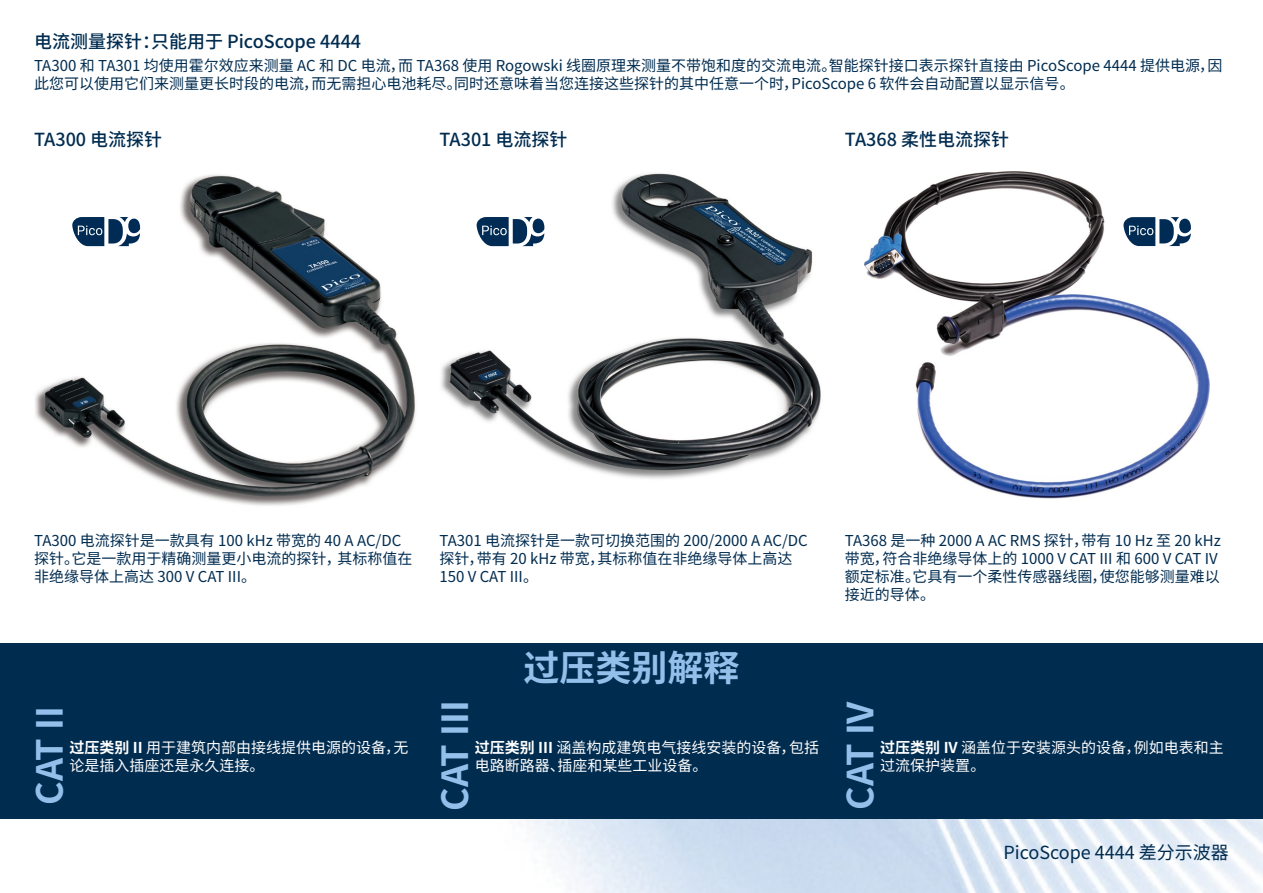
<style>
.page{position:relative;width:1263px;height:893px;background:#fff}
.page>*{position:absolute;margin:0;border:0;box-sizing:border-box;transform-origin:0 0}
.t1{font:700 36px "Noto Sans CJ Ksc";color:#92c0ea}
.t2{font:500 18px "Noto Sans CJ Ksc";color:#002c50}
.t3{font:18px "Noto Sans CJ Ksc";color:#002c50}
.t4{font:15px/18px "Noto Sans CJ Ksc";color:#002c50}
.t5{font:15px/18px "Noto Sans CJ Ksc";color:#fff}
.s1{font-weight:700}
</style>
<div class="page">
<img style="left:528px;top:819px;width:735px;height:74px">
<div style="left:0;top:643px;width:1263px;height:176px;background:#002c50"></div>
<img style="left:441px;top:173px;width:380px;height:306px">
<svg style="left:477px;top:217px;width:67px;height:29px"></svg>
<img style="left:35px;top:174px;width:381px;height:332px">
<svg style="left:72px;top:217px;width:68px;height:29px"></svg>
<img style="left:864px;top:171px;width:345px;height:328px">
<svg style="left:1123px;top:217px;width:68px;height:29px"></svg>
<p class="t2" style="left:34px;top:32px;width:329px">电流测量探针：只能用于 PicoScope 4444</p>
<p class="t4" style="left:34px;top:56px;width:1190px">TA300 和 TA301 均使用霍尔效应来测量 AC 和 DC 电流，而 TA368 使用 Rogowski 线圈原理来测量不带饱和度的交流电流。智能探针接口表示探针直接由 PicoScope 4444 提供电源，因此您可以使用它们来测量更长时段的电流，而无需担心电池耗尽。同时还意味着当您连接这些探针的其中任意一个时，PicoScope 6 软件会自动配置以显示信号。</p>
<p class="t2" style="left:845px;top:129px;width:166px">TA368 柔性电流探针</p>
<p class="t2" style="left:34px;top:129px;width:130px">TA300 电流探针</p>
<p class="t2" style="left:439px;top:129px;width:130px">TA301 电流探针</p>
<p class="t4" style="left:34px;top:532px;width:380px">TA300 电流探针是一款具有 100 kHz 带宽的 40 A AC/DC探针。它是一款用于精确测量更小电流的探针，其标称值在非绝缘导体上高达 300 V CAT III。</p>
<p class="t4" style="left:439px;top:532px;width:370px">TA301 电流探针是一款可切换范围的 200/2000 A AC/DC探针，带有 20 kHz 带宽，其标称值在非绝缘导体上高达<br>150 V CAT III。</p>
<p class="t4" style="left:845px;top:532px;width:378px">TA368 是一种 2000 A AC RMS 探针，带有 10 Hz 至 20 kHz带宽，符合非绝缘导体上的 1000 V CAT III 和 600 V CAT IV额定标准。它具有一个柔性传感器线圈，使您能够测量难以接近的导体。</p>
<h1 class="t1" style="left:523px;top:647px;width:217px">过压类别解释</h1>
<h1 class="t1" style="left:29px;top:805px;width:100px;rotate:-90deg">CAT II</h1>
<h1 class="t1" style="left:435px;top:811px;width:112px;rotate:-90deg">CAT III</h1>
<h1 class="t1" style="left:840px;top:810px;width:111px;rotate:-90deg">CAT IV</h1>
<p class="t5" style="left:69px;top:738px;width:341px"><span class="s1">过压类别 II</span> 用于建筑内部由接线提供电源的设备，无论是插入插座还是永久连接。</p>
<p class="t5" style="left:880px;top:738px;width:345px"><span class="s1">过压类别 IV</span> 涵盖位于安装源头的设备，例如电表和主过流保护装置。</p>
<p class="t5" style="left:475px;top:738px;width:346px"><span class="s1">过压类别 III</span> 涵盖构成建筑电气接线安装的设备，包括电路断路器、插座和某些工业设备。</p>
<p class="t3" style="left:1003px;top:842px;width:227px">PicoScope 4444 差分示波器</p>
</div>
